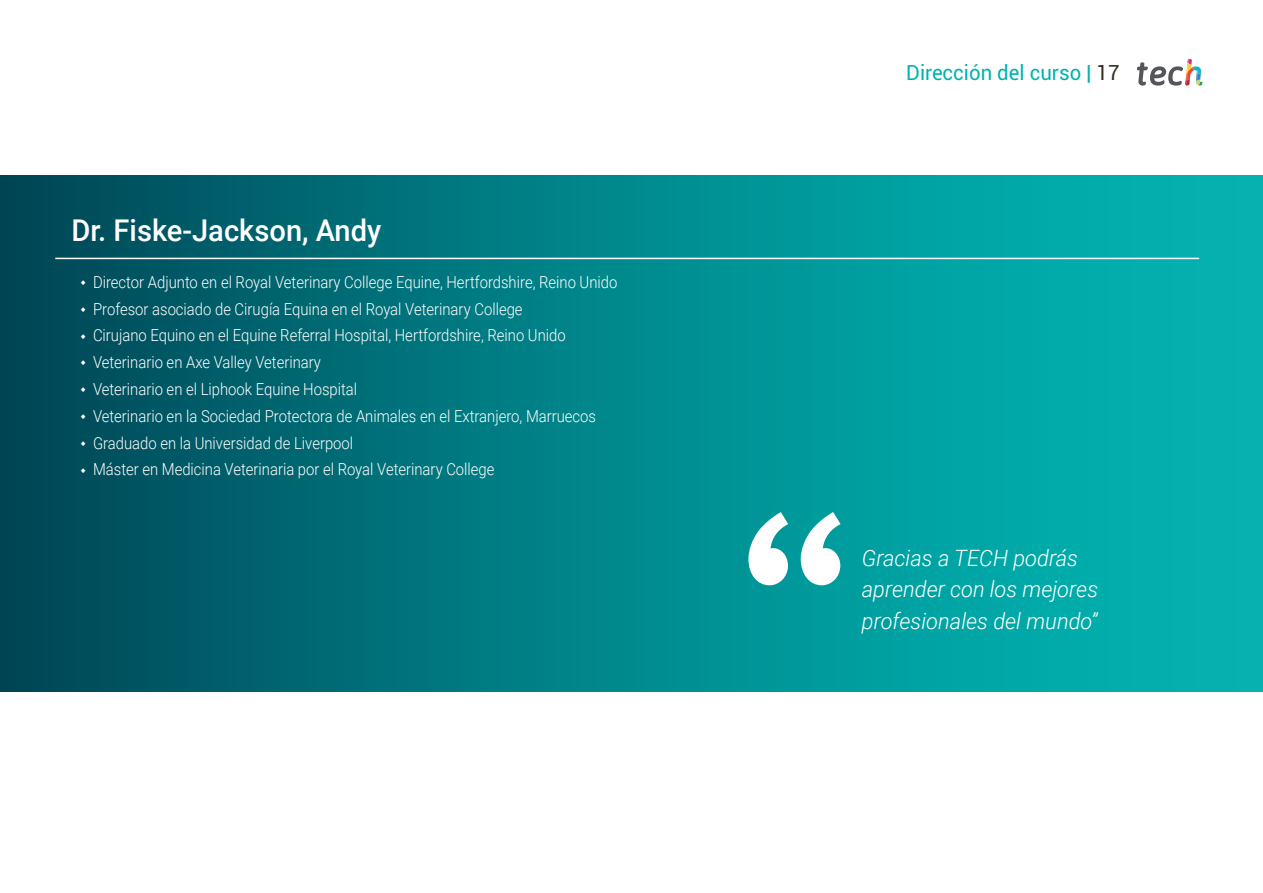
<style>
.page{position:relative;width:1263px;height:893px;background:#fff}
.page>*{position:absolute;margin:0;border:0;box-sizing:border-box;transform-origin:0 0}
.t1{font:500 30px "Roboto";color:#fff}
.t2{font:italic 300 22.5px/31.5px "Roboto";color:#fff}
.t3{font:21px "Roboto";color:#00b2af}
.t4{font:300 16.5px/26.7px "Roboto";color:#fff;scale:.9 1}
.s1{color:#312e20}
</style>
<div class="page">
<div style="left:0;top:176px;width:1263px;height:516px;background:linear-gradient(to right,#004c5a,#02bfba)"></div>
<svg style="left:748px;top:512px;width:92px;height:73px"></svg>
<svg style="left:1137px;top:59px;width:65px;height:27px"></svg>
<hr style="left:55px;top:258px;width:1144px;height:1px;background:#fff">
<svg style="left:81px;top:280px;width:5px;height:5px"></svg>
<svg style="left:81px;top:307px;width:5px;height:5px"></svg>
<svg style="left:81px;top:334px;width:5px;height:5px"></svg>
<svg style="left:81px;top:361px;width:5px;height:5px"></svg>
<svg style="left:81px;top:387px;width:5px;height:5px"></svg>
<svg style="left:81px;top:414px;width:5px;height:5px"></svg>
<svg style="left:81px;top:441px;width:5px;height:5px"></svg>
<svg style="left:81px;top:468px;width:5px;height:5px"></svg>
<h1 class="t1" style="left:71px;top:210px;width:311px">Dr. Fiske-Jackson, Andy</h1>
<p class="t4" style="left:93px;top:268px;width:584px">Director Adjunto en el Royal Veterinary College Equine, Hertfordshire, Reino Unido Profesor asociado de Cirugía Equina en el Royal Veterinary College<br>Cirujano Equino en el Equine Referral Hospital, Hertfordshire, Reino Unido Veterinario en Axe Valley Veterinary<br>Veterinario en el Liphook Equine Hospital<br>Veterinario en la Sociedad Protectora de Animales en el Extranjero, Marruecos Graduado en la Universidad de Liverpool<br>Máster en Medicina Veterinaria por el Royal Veterinary College</p>
<p class="t3" style="left:906px;top:57px;width:215px">Dirección del curso | <span class="s1">17</span></p>
<h2 class="t2" style="left:862px;top:541px;width:238px">Gracias a TECH podrás aprender con los mejores profesionales del mundo”</h2>
</div>
